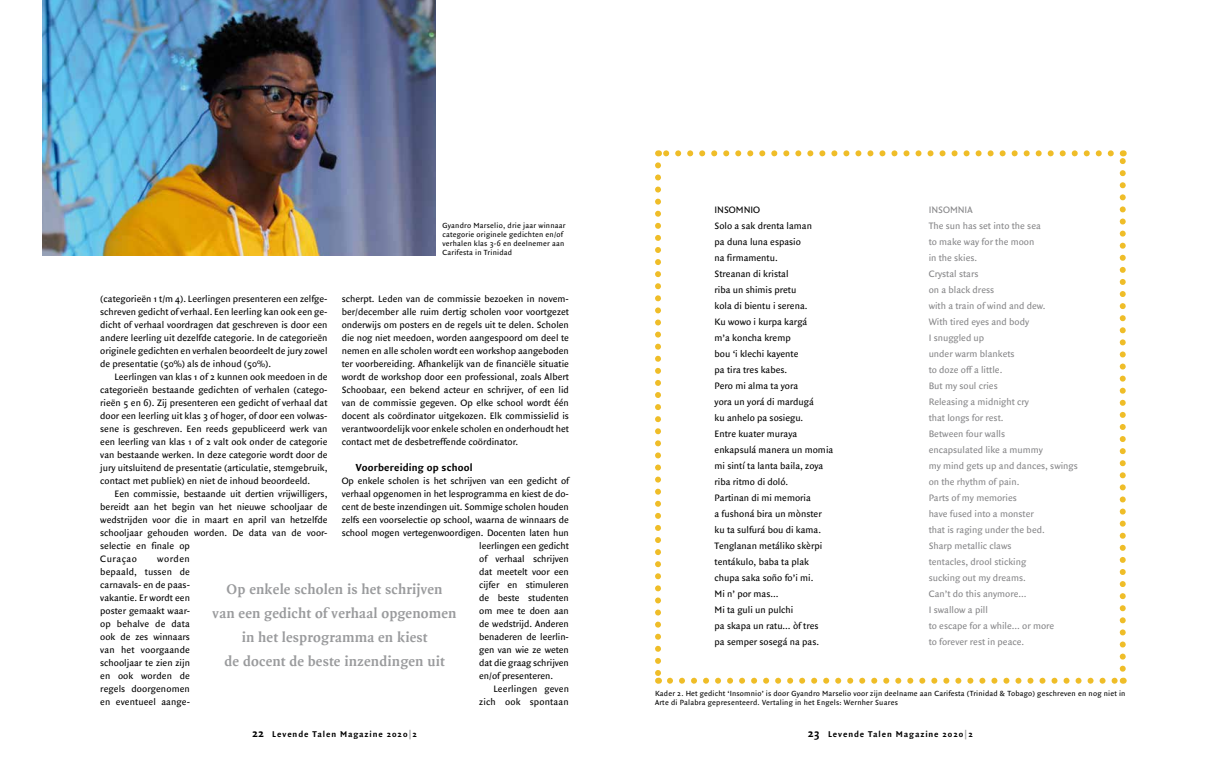
<style>
.page{position:relative;width:1225px;height:766px;background:#fff}
.page>*{position:absolute;margin:0;border:0;box-sizing:border-box;transform-origin:0 0}
.t1{font:700 15px/24px "Quadraat";letter-spacing:.015em;color:#9a9b9d;text-align:center}
.t2{font:700 11px "Quadraat Sans";letter-spacing:.015em;color:#000}
.t3{font:10px/13px "Quadraat Sans";color:#000;text-align:justify}
.t4{font:10px/16px "Quadraat Sans";color:#868688}
.t5{font:10px "Quadraat Sans";letter-spacing:.02em;color:#000}
.t6{font:700 9px "Quadraat Sans";letter-spacing:.1em;color:#000}
.t7{font:8px/9px "Quadraat Sans";letter-spacing:.025em;color:#000}
.s1{font-size:12px}
.s2{color:#9a9b9d}
</style>
<div class="page">
<svg style="left:670px;top:677px;width:446px;height:6px"></svg>
<svg style="left:655px;top:165px;width:6px;height:518px"></svg>
<svg style="left:1119px;top:150px;width:6px;height:518px"></svg>
<svg style="left:658px;top:150px;width:452px;height:6px"></svg>
<img style="left:43px;top:0;width:392px;height:255px">
<p class="t7" style="left:442px;top:221px;width:125px">Gyandro Marselio, drie jaar winnaar categorie originele gedichten en/of verhalen klas 3-6 en deelnemer aan<br>Carifesta in Trinidad</p>
<p class="t3" style="left:100px;top:292px;width:229px">(categorieën 1 t/m 4). Leerlingen presenteren een zelfge&shy;schreven gedicht of verhaal. Een leerling kan ook een ge&shy;dicht of verhaal voordragen dat geschreven is door een andere leerling uit dezelfde categorie. In de categorieën originele gedichten en verhalen beoordeelt de jury zowel de presentatie (50%) als de inhoud (50%).</p>
<p class="t3" style="left:100px;top:370px;width:229px;text-indent:14px">Leerlingen van klas 1 of 2 kunnen ook meedoen in de categorieën bestaande gedichten of verhalen (catego&shy;rieën 5 en 6). Zij presenteren een gedicht of verhaal dat door een leerling uit klas 3 of hoger, of door een volwas&shy;sene is geschreven. Een reeds gepubliceerd werk van een leerling van klas 1 of 2 valt ook onder de categorie van bestaande werken. In deze categorie wordt door de jury uitsluitend de presentatie (articulatie, stemgebruik, contact met publiek) en niet de inhoud beoordeeld.</p>
<p class="t3" style="left:100px;top:487px;width:229px;text-align:left;text-indent:14px">Een commissie, bestaande uit dertien vrijwilligers, bereidt aan het begin van het nieuwe schooljaar de wedstrijden voor die in maart en april van hetzelfde schooljaar gehouden worden. De data van de voor&shy;selectie en finale op<br>Curaçao</p>
<p class="t3" style="left:342px;top:292px;width:229px">scherpt. Leden van de commissie bezoeken in novem&shy;ber/december alle ruim dertig scholen voor voortgezet onderwijs om posters en de regels uit te delen. Scholen die nog niet meedoen, worden aangespoord om deel te nemen en alle scholen wordt een workshop aangeboden ter voorbereiding. Afhankelijk van de financiële situatie wordt de workshop door een professional, zoals Albert Schoobaar, een bekend acteur en schrijver, of een lid van de commissie gegeven. Op elke school wordt één docent als coördinator uitgekozen. Elk commissielid is verantwoordelijk voor enkele scholen en onderhoudt het contact met de desbetreffende coördinator.</p>
<p class="t2" style="left:356px;top:461px;width:118px">Voorbereiding op school</p>
<p class="t3" style="left:342px;top:474px;width:229px">Op enkele scholen is het schrijven van een gedicht of</p>
<p class="t3" style="left:342px;top:487px;width:229px">verhaal opgenomen in het lesprogramma en kiest de do-</p>
<p class="t3" style="left:342px;top:500px;width:229px">cent de beste inzendingen uit. Sommige scholen houden</p>
<p class="t3" style="left:342px;top:513px;width:229px">zelfs een voorselectie op school, waarna de winnaars de</p>
<p class="t3" style="left:342px;top:526px;width:229px">school mogen vertegenwoordigen. Docenten laten hun</p>
<p class="t3" style="left:479px;top:539px;width:91px">leerlingen een gedicht</p>
<p class="t3" style="left:479px;top:552px;width:91px">of verhaal schrijven</p>
<p class="t3" style="left:479px;top:565px;width:91px">dat meetelt voor een</p>
<p class="t3" style="left:479px;top:578px;width:91px">cijfer en stimuleren</p>
<p class="t3" style="left:479px;top:591px;width:91px">de beste studenten</p>
<p class="t3" style="left:479px;top:604px;width:91px">om mee te doen aan</p>
<p class="t3" style="left:479px;top:617px;width:91px">de wedstrijd. Anderen</p>
<p class="t3" style="left:479px;top:630px;width:91px">benaderen de leerlin-</p>
<p class="t3" style="left:479px;top:643px;width:91px">gen van wie ze weten</p>
<p class="t3" style="left:479px;top:656px;width:91px">dat die graag schrijven</p>
<p class="t3" style="left:479px;top:669px;width:75px">en/of presenteren.</p>
<p class="t3" style="left:493px;top:682px;width:77px">Leerlingen geven</p>
<p class="t5" style="left:479px;top:695px;width:91px">zich ook spontaan</p>
<p class="t3" style="left:100px;top:552px;width:91px;text-indent:57px">worden bepaald, tussen de carnavals- en de paas&shy;vakantie. Er wordt een poster gemaakt waar&shy;op behalve de data ook de zes winnaars van het voorgaande schooljaar te zien zijn en ook worden de regels doorgenomen en eventueel aange-</p>
<h1 class="t1" style="left:213px;top:577px;width:245px">Op enkele scholen is het schrijven<br>van een gedicht of verhaal opgenomen in het lesprogramma en kiest<br>de docent de beste inzendingen uit</h1>
<p class="t3" style="left:714px;top:202px;width:120px;line-height:16px;text-align:left">INSOMNIO<br>Solo a sak drenta laman<br>pa duna luna espasio<br>na firmamentu.<br>Streanan di kristal<br>riba un shimis pretu<br>kola di bientu i serena.<br>Ku wowo i kurpa kargá<br>m’a koncha kremp<br>bou ‘i klechi kayente<br>pa tira tres kabes.<br>Pero mi alma ta yora<br>yora un yorá di mardugá<br>ku anhelo pa sosiegu.<br>Entre kuater muraya enkapsulá manera un momia mi sintí ta lanta baila, zoya riba ritmo di doló.<br>Partinan di mi memoria<br>a fushoná bira un mònster ku ta sulfurá bou di kama.<br>Tenglanan metáliko skèrpi tentákulo, baba ta plak chupa saka soño fo’i mi.<br>Mi n’ por mas…<br>Mi ta guli un pulchi<br>pa skapa un ratu… òf tres<br>pa semper sosegá na pas.</p>
<p class="t4" style="left:928px;top:202px;width:151px">INSOMNIA<br>The sun has set into the sea<br>to make way for the moon<br>in the skies.<br>Crystal stars<br>on a black dress<br>with a train of wind and dew.<br>With tired eyes and body<br>I snuggled up<br>under warm blankets<br>to doze off a little.<br>But my soul cries<br>Releasing a midnight cry<br>that longs for rest.<br>Between four walls<br>encapsulated like a mummy<br>my mind gets up and dances, swings on the rhythm of pain.<br>Parts of my memories<br>have fused into a monster<br>that is raging under the bed.<br>Sharp metallic claws<br>tentacles, drool sticking<br>sucking out my dreams.<br>Can’t do this anymore…<br>I swallow a pill<br>to escape for a while… or more<br>to forever rest in peace.</p>
<p class="t7" style="left:655px;top:689px;width:472px">Kader 2. Het gedicht ‘Insomnio’ is door Gyandro Marselio voor zijn deelname aan Carifesta (Trinidad &amp; Tobago) geschreven en nog niet in<br>Arte di Palabra gepresenteerd. Vertaling in het Engels: Wernher Suares</p>
<p class="t6" style="left:252px;top:729px;width:166px"><span class="s1">22</span> Levende Talen Magazine 2020<span class="s2">|</span>2</p>
<p class="t6" style="left:808px;top:729px;width:166px"><span class="s1">23</span> Levende Talen Magazine 2020<span class="s2">|</span>2</p>
</div>
